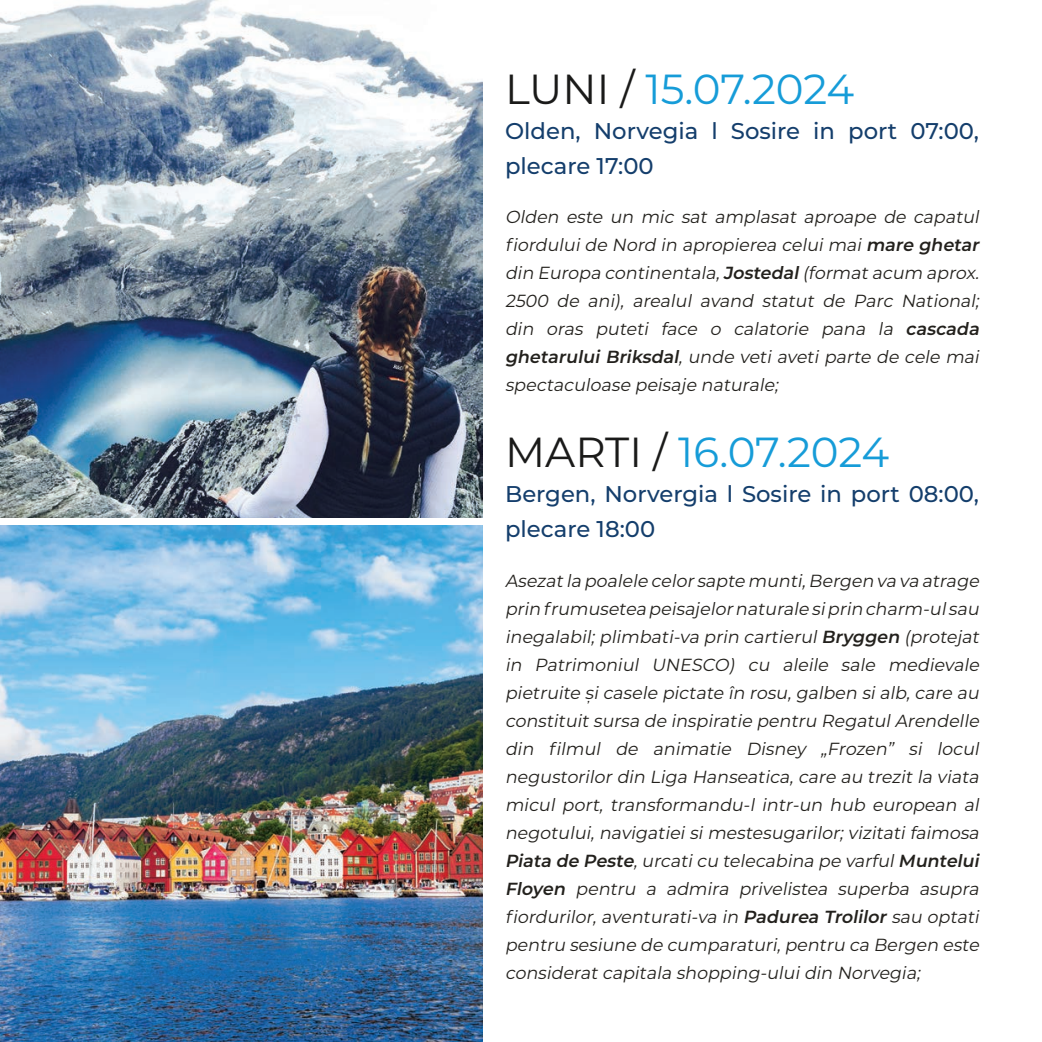
<style>
.page{position:relative;width:1042px;height:1042px;background:#fff}
.page>*{position:absolute;margin:0;border:0;box-sizing:border-box;transform-origin:0 0}
.t1{font:42px "Montserrat";color:#169cd8}
.t2{font:500 22.75px/35px "Montserrat";color:#143e6c}
.t3{font:italic 17.5px/28px "Montserrat";color:#23211d;text-align:justify}
.s1{color:#1a1a19}
.s2{font-weight:600}
</style>
<div class="page">
<img style="left:0;top:0;width:483px;height:518px">
<img style="left:0;top:525px;width:483px;height:517px">
<h1 class="t1" style="left:505px;top:60px;width:351px"><span class="s1">LUNI /</span> 15.07.2024</h1>
<h2 class="t2" style="left:505px;top:112px;width:475px">Olden, Norvegia l Sosire in port 07:00, plecare 17:00</h2>
<p class="t3" style="left:505px;top:202px;width:479px">Olden este un mic sat amplasat aproape de capatul fiorduluide Nord in apropierea celuimai<span class="s2">mare ghetar </span>din Europa continentala,<span class="s2">Jostedal</span>(formatacum aprox.<br>2500 de ani), arealul avand statut de Parc National; din oras puteti face o calatorie pana la <span class="s2">cascada ghetarului Briksdal</span>, unde veti aveti parte de cele mai spectaculoase peisaje naturale;</p>
<h1 class="t1" style="left:505px;top:423px;width:386px"><span class="s1">MARTI /</span> 16.07.2024</h1>
<h2 class="t2" style="left:505px;top:476px;width:475px">Bergen, Norvergia l Sosire in port 08:00, plecare 18:00</h2>
<p class="t3" style="left:505px;top:566px;width:479px">Asezatla poalele celorsapte munti,Bergen va va atrage prin frumusetea peisajelornaturale siprin charm-ulsau inegalabil;plimbati-va prin cartierul<span class="s2">Bryggen</span> (protejat in Patrimoniul UNESCO) cu aleile sale medievale pietruite șicasele pictate în rosu,galben sialb,care au constituitsursa de inspiratie pentru RegatulArendelle din filmul de animatie Disney „Frozen” si locul negustorilordin Liga Hanseatica,care au trezitla viata micul port, transformandu-l intr-un hub european al negotului,navigatieisimestesugarilor;vizitatifaimosa <span class="s2">Piata de Peste</span>,urcaticu telecabina pe varful<span class="s2">Muntelui Floyen</span> pentru a admira privelistea superba asupra fiordurilor,aventurati-va in <span class="s2">Padurea Trolilor</span>sau optati pentru sesiune de cumparaturi,pentru ca Bergen este consideratcapitala shopping-uluidin Norvegia;</p>
</div>
